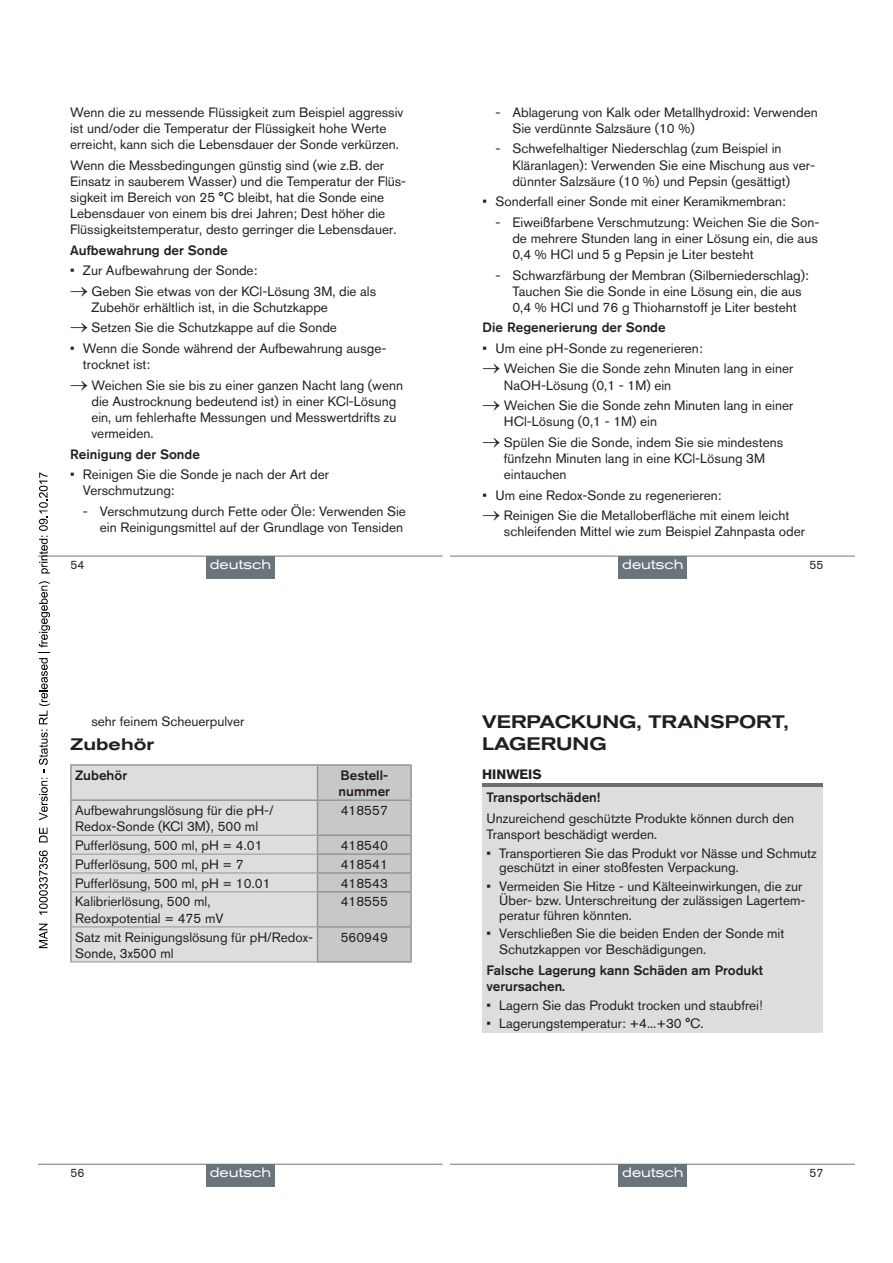
<style>
.page{position:relative;width:893px;height:1263px;background:#fff}
.page>*{position:absolute;margin:0;border:0;box-sizing:border-box;transform-origin:0 0}
.t1{font:500 expanded 18px/21.6px "Akzidenz Grotesk BQ";color:#231f20}
.t2{font:500 expanded 16.5px "Akzidenz Grotesk BQ";color:#231f20}
.t3{font:13.5px/16.2px "Akzidenz Grotesk BQ";color:#231f20}
.t4{font:500 13.5px/16.2px "Akzidenz Grotesk BQ";color:#231f20}
.t5{font:expanded 13.5px "Akzidenz Grotesk BQ";color:#fff}
.t6{font:700 13.5px "Akzidenz Grotesk BQ";color:#231f20}
.t7{font:12px "Akzidenz Grotesk BQ";color:#231f20}
</style>
<div class="page">
<hr style="left:38px;top:556px;width:404px;height:1px;background:#6a747b">
<div style="left:206px;top:556px;width:68px;height:22px;background:#6a747b"></div>
<hr style="left:451px;top:556px;width:404px;height:1px;background:#6a747b">
<div style="left:619px;top:556px;width:68px;height:22px;background:#6a747b"></div>
<div style="left:72px;top:766px;width:245px;height:195px;background:#dcdddf"></div>
<hr style="left:70px;top:799px;width:248px;height:2px;background:#939598">
<hr style="left:70px;top:801px;width:2px;height:34px;background:#939598">
<svg style="left:70px;top:835px;width:2px;height:57px"></svg>
<hr style="left:70px;top:892px;width:2px;height:35px;background:#939598">
<hr style="left:70px;top:927px;width:2px;height:34px;background:#939598">
<hr style="left:72px;top:835px;width:245px;height:1px;background:#939598">
<hr style="left:72px;top:854px;width:245px;height:1px;background:#939598">
<hr style="left:72px;top:872px;width:245px;height:1px;background:#939598">
<hr style="left:72px;top:891px;width:245px;height:1px;background:#939598">
<hr style="left:318px;top:764px;width:94px;height:2px;background:#939598">
<svg style="left:317px;top:765px;width:95px;height:196px;background:#c3c4c7"></svg>
<hr style="left:317px;top:891px;width:95px;height:1px;background:#939598">
<hr style="left:317px;top:892px;width:1px;height:34px;background:#939598">
<hr style="left:410px;top:892px;width:2px;height:34px;background:#939598">
<hr style="left:317px;top:928px;width:1px;height:33px;background:#939598">
<hr style="left:410px;top:928px;width:2px;height:33px;background:#939598">
<hr style="left:70px;top:764px;width:248px;height:2px;background:#939598">
<hr style="left:70px;top:766px;width:2px;height:33px;background:#939598">
<hr style="left:317px;top:766px;width:1px;height:33px;background:#939598">
<hr style="left:72px;top:926px;width:245px;height:1px;background:#939598">
<hr style="left:70px;top:961px;width:247px;height:1px;background:#939598">
<hr style="left:317px;top:926px;width:95px;height:2px;background:#939598">
<hr style="left:317px;top:961px;width:95px;height:2px;background:#939598">
<hr style="left:38px;top:1164px;width:404px;height:1px;background:#6a747b">
<div style="left:206px;top:1164px;width:68px;height:22px;background:#6a747b"></div>
<div style="left:482px;top:783px;width:340px;height:5px;background:#6c6d70"></div>
<div style="left:482px;top:788px;width:340px;height:245px;background:#dcdddf"></div>
<hr style="left:451px;top:1164px;width:404px;height:1px;background:#6a747b">
<div style="left:619px;top:1164px;width:68px;height:22px;background:#6a747b"></div>
<svg style="left:39px;top:924px;width:9px;height:24px"></svg>
<svg style="left:39px;top:850px;width:9px;height:65px"></svg>
<svg style="left:39px;top:827px;width:9px;height:15px"></svg>
<svg style="left:39px;top:581px;width:11px;height:239px"></svg>
<svg style="left:39px;top:472px;width:11px;height:101px"></svg>
<p class="t3" style="left:70px;top:104px;width:335px">Wenn die zu messende Flüssigkeit zum Beispiel aggressiv ist und/oder die Temperatur der Flüssigkeit hohe Werte erreicht, kann sich die Lebensdauer der Sonde verkürzen.</p>
<p class="t3" style="left:70px;top:157px;width:338px">Wenn die Messbedingungen günstig sind (wie z.B. der Einsatz in sauberem Wasser) und die Temperatur der Flüs&shy;sigkeit im Bereich von 25 °C bleibt, hat die Sonde eine Lebensdauer von einem bis drei Jahren; Dest höher die Flüssigkeitstemperatur, desto gerringer die Lebensdauer.</p>
<p class="t4" style="left:70px;top:242px;width:159px">Aufbewahrung der Sonde</p>
<p class="t3" style="left:70px;top:262px;width:189px">• Zur Aufbewahrung der Sonde:</p>
<p class="t3" style="left:91px;top:283px;width:286px;text-indent:-21px">→ Geben Sie etwas von der KCl-Lösung 3M, die als<br>Zubehör erhältlich ist, in die Schutzkappe</p>
<p class="t3" style="left:70px;top:319px;width:268px">→ Setzen Sie die Schutzkappe auf die Sonde</p>
<p class="t3" style="left:83px;top:340px;width:305px;text-indent:-13px">• Wenn die Sonde während der Aufbewahrung ausge&shy;trocknet ist:</p>
<p class="t3" style="left:91px;top:377px;width:313px;text-indent:-21px">→ Weichen Sie sie bis zu einer ganzen Nacht lang (wenn die Austrocknung bedeutend ist) in einer KCl-Lösung ein, um fehlerhafte Messungen und Messwertdrifts zu vermeiden.</p>
<p class="t4" style="left:70px;top:445px;width:131px">Reinigung der Sonde</p>
<p class="t3" style="left:83px;top:466px;width:248px;text-indent:-13px">• Reinigen Sie die Sonde je nach der Art der<br>Verschmutzung:</p>
<p class="t3" style="left:83px;top:503px;width:325px;text-align:right">- Verschmutzung durch Fette oder Öle: Verwenden Sie ein Reinigungsmittel auf der Grundlage von Tensiden</p>
<p class="t5" style="left:210px;top:557px;width:63px">deutsch</p>
<p class="t7" style="left:810px;top:558px;width:15px">55</p>
<p class="t3" style="left:512px;top:104px;width:307px;text-indent:-17px">- Ablagerung von Kalk oder Metallhydroxid: Verwenden<br>Sie verdünnte Salzsäure (10 %)</p>
<p class="t3" style="left:512px;top:140px;width:304px;text-indent:-17px">- Schwefelhaltiger Niederschlag (zum Beispiel in<br>Kläranlagen): Verwenden Sie eine Mischung aus ver&shy;dünnter Salzsäure (10 %) und Pepsin (gesättigt)</p>
<p class="t3" style="left:483px;top:193px;width:305px">• Sonderfall einer Sonde mit einer Keramikmembran:</p>
<p class="t3" style="left:512px;top:214px;width:309px;text-indent:-17px">- Eiweißfarbene Verschmutzung: Weichen Sie die Son&shy;de mehrere Stunden lang in einer Lösung ein, die aus<br>0,4 % HCl und 5 g Pepsin je Liter besteht</p>
<p class="t3" style="left:512px;top:267px;width:298px;text-indent:-17px">- Schwarzfärbung der Membran (Silberniederschlag):<br>Tauchen Sie die Sonde in eine Lösung ein, die aus<br>0,4 % HCl und 76 g Thioharnstoff je Liter besteht</p>
<p class="t4" style="left:483px;top:319px;width:185px">Die Regenerierung der Sonde</p>
<p class="t3" style="left:483px;top:340px;width:222px">• Um eine pH-Sonde zu regenerieren:</p>
<p class="t3" style="left:504px;top:360px;width:291px;text-indent:-21px">→ Weichen Sie die Sonde zehn Minuten lang in einer<br>NaOH-Lösung (0,1 - 1M) ein</p>
<p class="t3" style="left:504px;top:397px;width:291px;text-indent:-21px">→ Weichen Sie die Sonde zehn Minuten lang in einer<br>HCl-Lösung (0,1 - 1M) ein</p>
<p class="t3" style="left:504px;top:434px;width:281px;text-indent:-21px">→ Spülen Sie die Sonde, indem Sie sie mindestens fünfzehn Minuten lang in eine KCl-Lösung 3M eintauchen</p>
<p class="t3" style="left:483px;top:487px;width:240px">• Um eine Redox-Sonde zu regenerieren:</p>
<p class="t3" style="left:504px;top:507px;width:303px;text-indent:-21px">→ Reinigen Sie die Metalloberfläche mit einem leicht schleifenden Mittel wie zum Beispiel Zahnpasta oder</p>
<p class="t5" style="left:622px;top:557px;width:63px">deutsch</p>
<p class="t7" style="left:71px;top:558px;width:15px">54</p>
<p class="t3" style="left:91px;top:713px;width:155px">sehr feinem Scheuerpulver</p>
<p class="t2" style="left:70px;top:734px;width:85px">Zubehör</p>
<p class="t4" style="left:75px;top:767px;width:54px">Zubehör</p>
<p class="t4" style="left:339px;top:767px;width:53px">Bestell&shy;nummer</p>
<p class="t3" style="left:75px;top:802px;width:200px">Aufbewahrungslösung für die pH-/<br>Redox-Sonde (KCl 3M), 500 ml</p>
<p class="t3" style="left:341px;top:802px;width:49px">418557</p>
<p class="t3" style="left:75px;top:837px;width:189px">Pufferlösung, 500 ml, pH = 4.01</p>
<p class="t3" style="left:341px;top:837px;width:49px">418540</p>
<p class="t3" style="left:75px;top:856px;width:170px">Pufferlösung, 500 ml, pH = 7</p>
<p class="t3" style="left:341px;top:856px;width:49px">418541</p>
<p class="t3" style="left:75px;top:875px;width:197px">Pufferlösung, 500 ml, pH = 10.01</p>
<p class="t3" style="left:341px;top:875px;width:49px">418543</p>
<p class="t3" style="left:75px;top:893px;width:150px">Kalibrierlösung, 500 ml,<br>Redoxpotential = 475 mV</p>
<p class="t3" style="left:341px;top:893px;width:49px">418555</p>
<p class="t3" style="left:75px;top:929px;width:239px">Satz mit Reinigungslösung für pH/Redox-<br>Sonde, 3x500 ml</p>
<p class="t3" style="left:341px;top:929px;width:49px">560949</p>
<h1 class="t1" style="left:482px;top:711px;width:308px">VERPACKUNG, TRANSPORT,<br>LAGERUNG</h1>
<p class="t6" style="left:482px;top:766px;width:61px">HINWEIS</p>
<p class="t4" style="left:486px;top:789px;width:115px">Transportschäden!</p>
<p class="t3" style="left:486px;top:810px;width:309px">Unzureichend geschützte Produkte können durch den<br>Transport beschädigt werden.</p>
<p class="t3" style="left:499px;top:846px;width:319px;line-height:14.4px;text-indent:-13px">• Transportieren Sie das Produkt vor Nässe und Schmutz geschützt in einer stoßfesten Verpackung.</p>
<p class="t3" style="left:499px;top:879px;width:308px;line-height:14.4px;text-indent:-13px">• Vermeiden Sie Hitze - und Kälteeinwirkungen, die zur<br>Über- bzw. Unterschreitung der zulässigen Lagertem&shy;peratur führen könnten.</p>
<p class="t3" style="left:499px;top:925px;width:287px;text-indent:-13px">• Verschließen Sie die beiden Enden der Sonde mit<br>Schutzkappen vor Beschädigungen.</p>
<p class="t4" style="left:486px;top:962px;width:278px">Falsche Lagerung kann Schäden am Produkt verursachen.</p>
<p class="t3" style="left:486px;top:997px;width:278px">• Lagern Sie das Produkt trocken und staubfrei!</p>
<p class="t3" style="left:486px;top:1015px;width:219px">• Lagerungstemperatur: +4...+30 °C.</p>
<p class="t7" style="left:71px;top:1166px;width:15px">56</p>
<p class="t5" style="left:210px;top:1165px;width:63px">deutsch</p>
<p class="t7" style="left:810px;top:1166px;width:15px">57</p>
<p class="t5" style="left:622px;top:1165px;width:63px">deutsch</p>
</div>
